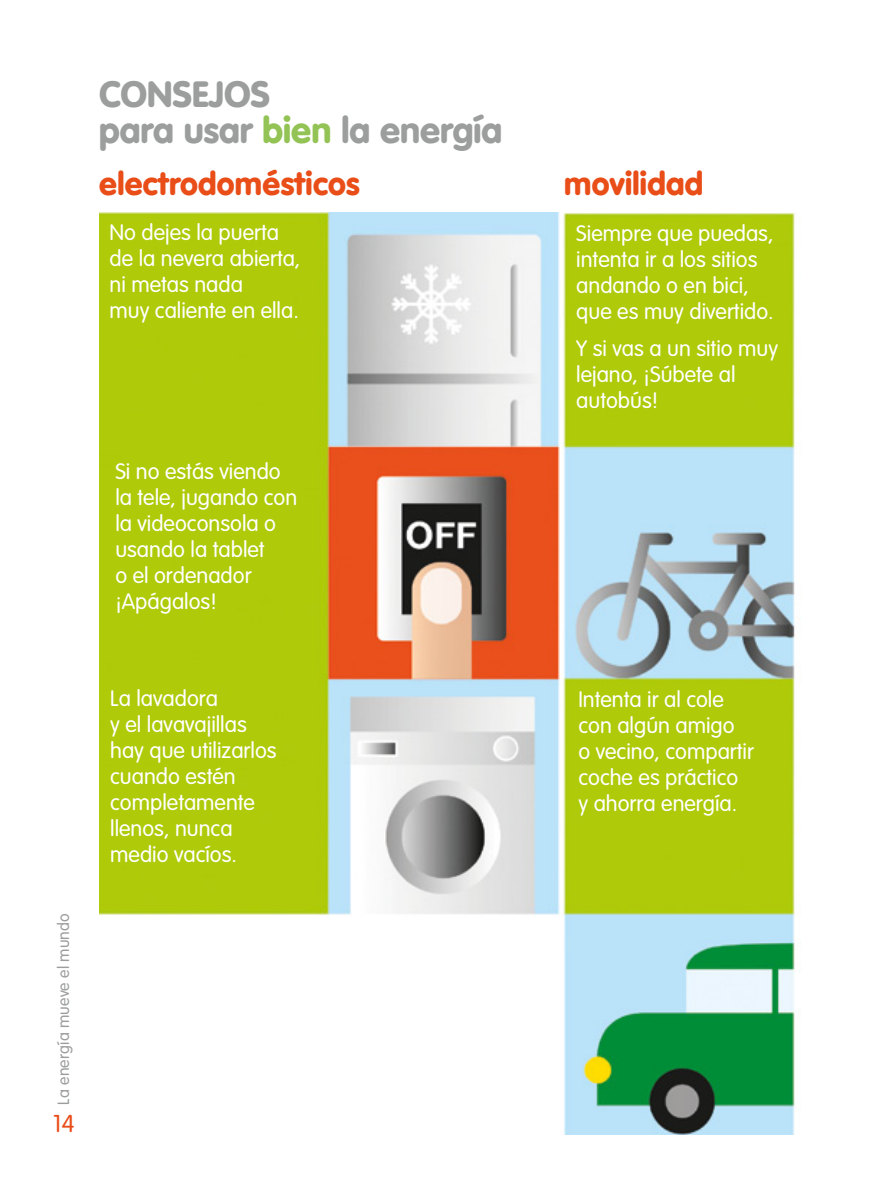
<style>
.page{position:relative;width:879px;height:1191px;background:#fff}
.page>*{position:absolute;margin:0;border:0;box-sizing:border-box;transform-origin:0 0}
.t1{font:900 36px/36px "VAG Rounded Std";color:#9c9d9d}
.t2{font:900 32px "VAG Rounded Std";letter-spacing:.01em;color:#e94d18}
.t3{font:300 24px "VAG Rounded Std";color:#e94d18}
.t4{font:300 22px/26px "VAG Rounded Std";color:#fff}
.t5{font:300 16px "VAG Rounded Std";letter-spacing:.01em;color:#9c9d9d}
.s1{color:#93c355}
</style>
<div class="page">
<img style="left:99px;top:213px;width:697px;height:921px">
<h1 class="t1" style="left:99px;top:78px;width:404px">Consejos<br>para usar <span class="s1">bien</span> la energía</h1>
<h2 class="t2" style="left:99px;top:164px;width:262px">electrodomésticos</h2>
<p class="t4" style="left:109px;top:220px;width:192px">No dejes la puerta de la nevera abierta, ni metas nada<br>muy caliente en ella.</p>
<p class="t5" style="left:54px;top:1104px;width:193px;rotate:-90deg">La energía mueve el mundo</p>
<p class="t3" style="left:53px;top:1110px;width:23px">14</p>
<p class="t4" style="left:115px;top:459px;width:183px">Si no estás viendo la tele, jugando con la videoconsola o usando la tablet<br>o el ordenador ¡Apágalos!</p>
<p class="t4" style="left:110px;top:686px;width:168px">La lavadora<br>y el lavavajillas hay que utilizarlos cuando estén completamente llenos, nunca medio vacíos.</p>
<h2 class="t2" style="left:564px;top:164px;width:140px">movilidad</h2>
<p class="t4" style="left:576px;top:221px;width:199px">Siempre que puedas, intenta ir a los sitios andando o en bici, que es muy divertido.</p>
<p class="t4" style="left:576px;top:336px;width:203px">Y si vas a un sitio muy lejano, ¡Súbete al autobús!</p>
<p class="t4" style="left:578px;top:687px;width:177px">Intenta ir al cole con algún amigo<br>o vecino, compartir coche es práctico<br>y ahorra energía.</p>
</div>
